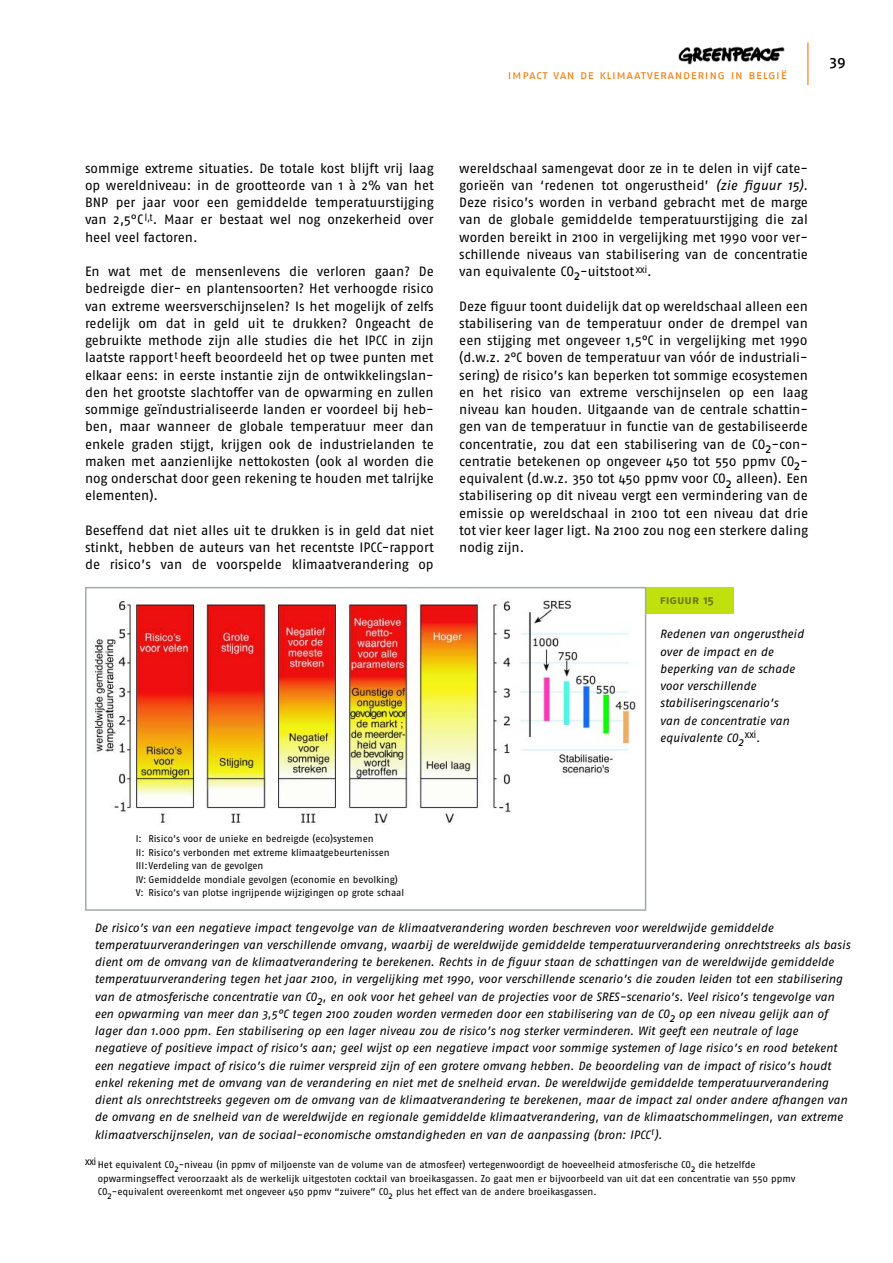
<style>
.page{position:relative;width:893px;height:1263px;background:#fff}
.page>*{position:absolute;margin:0;border:0;box-sizing:border-box;transform-origin:0 0}
.t1{font:15px "Fago No Med Lf";color:#000}
.t2{font:13.5px/17.2px "Fago No";letter-spacing:-.005em;color:#000;text-align:justify}
.t3{font:italic 12px/17.2px "Fago No";letter-spacing:-.005em;color:#000}
.t4{font:12px "Fago No Regular Caps";letter-spacing:.05em;color:#f27c09}
.t5{font:12px "Fago No Bold Caps";letter-spacing:-.005em;color:#697c08}
.t6{font:10.5px "Fago Co";color:#000}
.t7{font:9.75px/13.5px "Fago No";letter-spacing:-.005em;color:#000}
.s1{font-style:italic}
.s2{font-family:"Fago No";font-style:italic;font-size:12px}
</style>
<div class="page">
<hr style="left:807px;top:43px;width:1px;height:42px;background:#f27c09">
<img style="left:679px;top:46px;width:106px;height:19px">
<div style="left:640px;top:587px;width:94px;height:26px;background:#c0e10e"></div>
<div style="left:86px;top:588px;width:560px;height:322px;background:#fff"></div>
<img style="left:92px;top:598px;width:545px;height:225px">
<div style="left:85px;top:587px;width:561px;height:324px;border:2px solid #a3aaa8"></div>
<p class="t4" style="left:508px;top:68px;width:280px">impact van de klimaatverandering in belgië</p>
<p class="t1" style="left:830px;top:57px;width:17px">39</p>
<p class="t2" style="left:85px;top:160px;width:350px">sommige extreme situaties. De totale kost blijft vrij laag op wereldniveau: in de grootteorde van 1 à 2% van het BNP per jaar voor een gemiddelde temperatuurstijging van 2,5°C <sup>l,t</sup>. Maar er bestaat wel nog onzekerheid over heel veel factoren.</p>
<p class="t2" style="left:85px;top:264px;width:350px">En wat met de mensenlevens die verloren gaan? De bedreigde dier- en plantensoorten? Het verhoogde risico van extreme weersverschijnselen? Is het mogelijk of zelfs redelijk om dat in geld uit te drukken? Ongeacht de gebruikte methode zijn alle studies die het IPCC in zijn laatste rapport<sup>t</sup> heeft beoordeeld het op twee punten met elkaar eens: in eerste instantie zijn de ontwikkelingslan&shy;den het grootste slachtoffer van de opwarming en zullen sommige geïndustrialiseerde landen er voordeel bij heb&shy;ben, maar wanneer de globale temperatuur meer dan enkele graden stijgt, krijgen ook de industrielanden te maken met aanzienlijke nettokosten (ook al worden die nog onderschat door geen rekening te houden met talrijke elementen).</p>
<p class="t2" style="left:85px;top:523px;width:350px">Beseffend dat niet alles uit te drukken is in geld dat niet stinkt, hebben de auteurs van het recentste IPCC-rapport de risico’s van de voorspelde klimaatverandering op</p>
<p class="t2" style="left:459px;top:160px;width:350px">wereldschaal samengevat door ze in te delen in vijf cate&shy;gorieën van ‘redenen tot ongerustheid’ <span class="s1">(zie figuur 15)</span>.<br>Deze risico’s worden in verband gebracht met de marge van de globale gemiddelde temperatuurstijging die zal worden bereikt in 2100 in vergelijking met 1990 voor ver&shy;schillende niveaus van stabilisering van de concentratie van equivalente CO2-uitstoot <sup>xxi</sup>.</p>
<p class="t2" style="left:459px;top:298px;width:350px">Deze figuur toont duidelijk dat op wereldschaal alleen een stabilisering van de temperatuur onder de drempel van een stijging met ongeveer 1,5°C in vergelijking met 1990 (d.w.z. 2°C boven de temperatuur van vóór de industriali&shy;sering) de risico’s kan beperken tot sommige ecosystemen en het risico van extreme verschijnselen op een laag niveau kan houden. Uitgaande van de centrale schattin&shy;gen van de temperatuur in functie van de gestabiliseerde concentratie, zou dat een stabilisering van de CO2-con&shy;centratie betekenen op ongeveer 450 tot 550 ppmv CO2- equivalent (d.w.z. 350 tot 450 ppmv voor CO2 alleen). Een stabilisering op dit niveau vergt een vermindering van de emissie op wereldschaal in 2100 tot een niveau dat drie tot vier keer lager ligt. Na 2100 zou nog een sterkere daling nodig zijn.</p>
<p class="t5" style="left:660px;top:593px;width:56px">figuur 15</p>
<p class="t3" style="left:660px;top:627px;width:145px">Redenen van ongerustheid over de impact en de beperking van de schade voor verschillende stabiliseringscenario’s<br>van de concentratie van equivalente CO2</p>
<p class="t6" style="left:745px;top:731px;width:17px">xxi<span class="s2">.</span></p>
<p class="t7" style="left:136px;top:833px;width:270px">I: Risico’s voor de unieke en bedreigde (eco)systemen<br>II: Risico’s verbonden met extreme klimaatgebeurtenissen III:Verdeling van de gevolgen<br>IV: Gemiddelde mondiale gevolgen (economie en bevolking)<br>V: Risico’s van plotse ingrijpende wijzigingen op grote schaal</p>
<p class="t3" style="left:95px;top:920px;width:757px">De risico’s van een negatieve impact tengevolge van de klimaatverandering worden beschreven voor wereldwijde gemiddelde temperatuurveranderingen van verschillende omvang, waarbij de wereldwijde gemiddelde temperatuurverandering onrechtstreeks als basis dient om de omvang van de klimaatverandering te berekenen. Rechts in de figuur staan de schattingen van de wereldwijde gemiddelde temperatuurverandering tegen het jaar 2100, in vergelijking met 1990, voor verschillende scenario’s die zouden leiden tot een stabilisering van de atmosferische concentratie van CO2, en ook voor het geheel van de projecties voor de SRES-scenario’s. Veel risico’s tengevolge van een opwarming van meer dan 3,5°C tegen 2100 zouden worden vermeden door een stabilisering van de CO2 op een niveau gelijk aan of lager dan 1.000 ppm. Een stabilisering op een lager niveau zou de risico’s nog sterker verminderen. Wit geeft een neutrale of lage negatieve of positieve impact of risico’s aan; geel wijst op een negatieve impact voor sommige systemen of lage risico’s en rood betekent een negatieve impact of risico’s die ruimer verspreid zijn of een grotere omvang hebben. De beoordeling van de impact of risico’s houdt enkel rekening met de omvang van de verandering en niet met de snelheid ervan. De wereldwijde gemiddelde temperatuurverandering dient als onrechtstreeks gegeven om de omvang van de klimaatverandering te berekenen, maar de impact zal onder andere afhangen van de omvang en de snelheid van de wereldwijde en regionale gemiddelde klimaatverandering, van de klimaatschommelingen, van extreme klimaatverschijnselen, van de sociaal-economische omstandigheden en van de aanpassing (bron: IPCC<sup>r</sup>).</p>
<p class="t7" style="left:98px;top:1159px;width:699px;text-indent:-13px"><sup>xxi</sup> Het equivalent CO2-niveau (in ppmv of miljoenste van de volume van de atmosfeer) vertegenwoordigt de hoeveelheid atmosferische CO2 die hetzelfde opwarmingseffect veroorzaakt als de werkelijk uitgestoten cocktail van broeikasgassen. Zo gaat men er bijvoorbeeld van uit dat een concentratie van 550 ppmv<br>CO2-equivalent overeenkomt met ongeveer 450 ppmv “zuivere” CO2 plus het effect van de andere broeikasgassen.</p>
</div>
